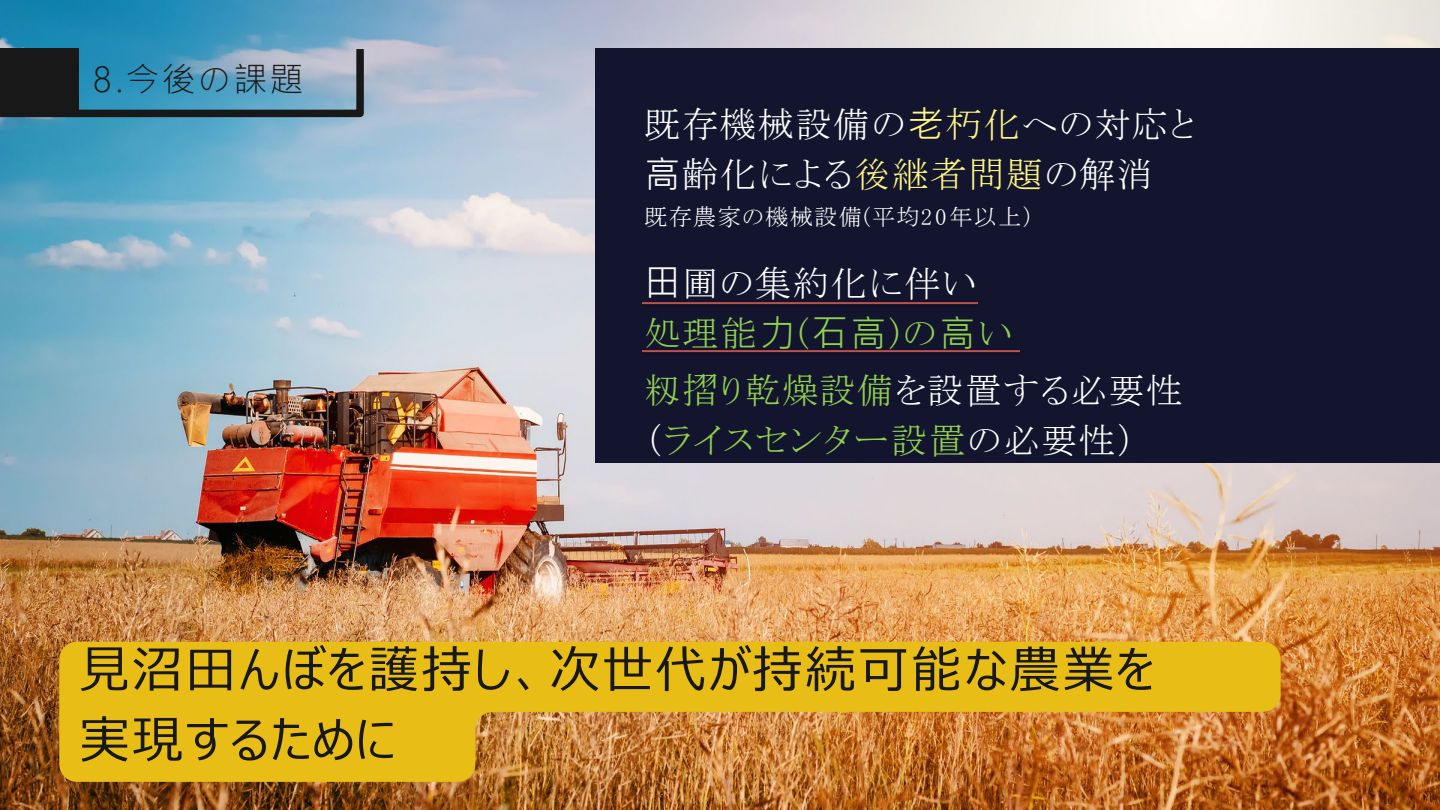
<style>
.page{position:relative;width:1440px;height:810px;background:#fff}
.page>*{position:absolute;margin:0;border:0;box-sizing:border-box;transform-origin:0 0}
.t1{font:50.4px/70.3px "Meiryo UI";letter-spacing:.05em;color:#181818}
.t2{font:36px/50.1px "MS P Mincho";letter-spacing:.045em;color:#fff}
.t3{font:36px "MS P Mincho";letter-spacing:.055em;color:#92d050}
.t4{font:300 34.1px "Microsoft Jheng Hei";letter-spacing:.055em;color:#181818}
.t5{font:23px "MS P Mincho";letter-spacing:.065em;color:#fff}
.s1{font-family:"Microsoft Ya Hei";color:#fff583}
.s2{color:#fff583}
.s3{font-family:"Microsoft Ya Hei"}
.s4{color:#92d050}
.s5{font-family:"Microsoft Ya Hei";color:#92d050}
.s6{color:#fff}
</style>
<div class="page">
<img style="left:0;top:0;width:1440px;height:810px">
<svg style="left:0;top:45px;width:364px;height:72px"></svg>
<div style="left:0;top:49px;width:78px;height:64px;background:#181818"></div>
<div style="left:596px;top:49px;width:844px;height:414px;background:#12152d"></div>
<svg style="left:59px;top:642px;width:1222px;height:140px;fill:#e8bd15"></svg>
<img style="left:642px;top:304px;width:336px;height:1px">
<hr style="left:642px;top:302px;width:336px;height:2px;background:#c0504d">
<img style="left:642px;top:352px;width:378px;height:1px">
<hr style="left:642px;top:350px;width:378px;height:2px;background:#c0504d">
<p class="t4" style="left:93px;top:58px;width:212px">8.今後の課題</p>
<p class="t2" style="left:644px;top:99px;width:552px">既存機械設備の<span class="s1">⽼</span><span class="s2">朽化</span>への対応と</p>
<p class="t2" style="left:644px;top:149px;width:509px"><span class="s3">⾼</span>齢化による<span class="s2">後継者問題</span>の解消</p>
<p class="t5" style="left:644px;top:205px;width:391px">既存農家の機械設備(平均20年以上）</p>
<p class="t2" style="left:644px;top:258px;width:370px"><span class="s3">⽥</span>圃の集約化に伴い<span class="s4">処理能</span><span class="s5">⼒</span><span class="s4">(</span><span class="s5">⽯⾼</span><span class="s4">)の</span><span class="s5">⾼</span><span class="s4">い</span></p>
<p class="t2" style="left:644px;top:365px;width:539px"><span class="s4">籾摺り乾燥設備</span>を設置する必要性</p>
<p class="t3" style="left:644px;top:422px;width:492px"><span class="s6">（</span>ライスセンター設置<span class="s6">の必要性）</span></p>
<p class="t1" style="left:79px;top:637px;width:1077px">⾒沼⽥んぼを護持し、次世代が持続可能な農業を実現するために</p>
</div>
